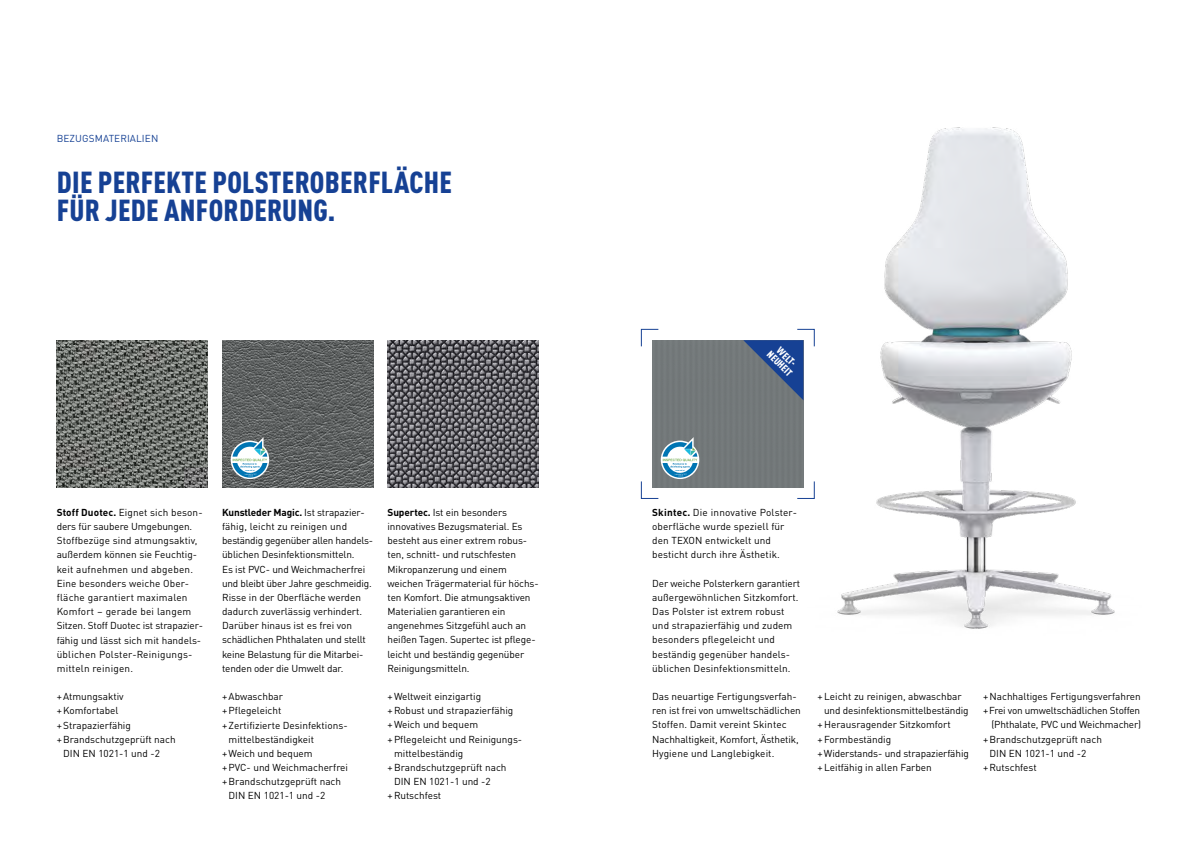
<style>
.page{position:relative;width:1191px;height:842px;background:#fff}
.page>*{position:absolute;margin:0;border:0;box-sizing:border-box;transform-origin:0 0}
.t1{font:900 condensed 30px/28.3px "DIN Pro";letter-spacing:.01em;color:#164194}
.t2{font:10px/14.2px "DIN Pro";color:#000}
.t3{font:10px "DIN Pro";letter-spacing:-.02em;color:#000}
.t4{font:10px "DIN Pro";letter-spacing:.01em;color:#164194}
.t5{font:900 condensed 10px/9.4px "DIN Pro";color:#fff;text-align:center}
.s1{font-weight:700}
</style>
<div class="page">
<img style="left:837px;top:127px;width:278px;height:502px">
<img style="left:57px;top:340px;width:151px;height:148px">
<img style="left:387px;top:340px;width:152px;height:148px">
<img style="left:222px;top:340px;width:151px;height:148px">
<svg style="left:231px;top:437px;width:38px;height:42px"></svg>
<svg style="left:640px;top:328px;width:175px;height:171px"></svg>
<p class="t4" style="left:57px;top:130px;width:103px">BEZUGSMATERIALIEN</p>
<h1 class="t1" style="left:57px;top:166px;width:397px">DIE PERFEKTE POLSTEROBERFLÄCHE<br>FÜR JEDE ANFORDERUNG.</h1>
<p class="t2" style="left:57px;top:505px;width:148px"><span class="s1">Stoff Duotec.</span> Eignet sich beson&shy;ders für saubere Umgebungen.<br>Stoffbezüge sind atmungsaktiv, außerdem können sie Feuchtig&shy;keit aufnehmen und abgeben.<br>Eine besonders weiche Ober&shy;fläche garantiert maximalen<br>Komfort – gerade bei langem<br>Sitzen. Stoff Duotec ist strapazier&shy;fähig und lässt sich mit handels&shy;üblichen Polster-Reinigungs&shy;mitteln reinigen.</p>
<p class="t2" style="left:57px;top:689px;width:68px">+ Atmungsaktiv</p>
<p class="t2" style="left:57px;top:703px;width:63px">+ Komfortabel</p>
<p class="t2" style="left:57px;top:717px;width:76px">+ Strapazierfähig</p>
<p class="t2" style="left:57px;top:731px;width:120px">+ Brandschutzgeprüft nach</p>
<p class="t2" style="left:63px;top:745px;width:98px">DIN EN 1021-1 und -2</p>
<p class="t2" style="left:222px;top:505px;width:151px"><span class="s1">Kunstleder Magic.</span> Ist strapazier&shy;fähig, leicht zu reinigen und beständig gegenüber allen handels&shy;üblichen Desinfektionsmitteln.<br>Es ist PVC- und Weichmacherfrei und bleibt über Jahre geschmeidig.<br>Risse in der Oberfläche werden dadurch zuverlässig verhindert.<br>Darüber hinaus ist es frei von schädlichen Phthalaten und stellt keine Belastung für die Mitarbei&shy;tenden oder die Umwelt dar.</p>
<p class="t2" style="left:222px;top:689px;width:62px">+ Abwaschbar</p>
<p class="t2" style="left:222px;top:703px;width:61px">+ Pflegeleicht</p>
<p class="t2" style="left:222px;top:717px;width:125px">+ Zertifizierte Desinfektions-</p>
<p class="t2" style="left:229px;top:731px;width:87px">mittelbeständigkeit</p>
<p class="t2" style="left:222px;top:745px;width:92px">+ Weich und bequem</p>
<p class="t2" style="left:222px;top:760px;width:127px">+ PVC- und Weichmacherfrei</p>
<p class="t2" style="left:222px;top:774px;width:120px">+ Brandschutzgeprüft nach</p>
<p class="t2" style="left:229px;top:788px;width:98px">DIN EN 1021-1 und -2</p>
<p class="t2" style="left:387px;top:504px;width:153px"><span class="s1">Supertec.</span> Ist ein besonders innovatives Bezugsmaterial. Es besteht aus einer extrem robus&shy;ten, schnitt- und rutschfesten<br>Mikropanzerung und einem weichen Trägermaterial für höchs&shy;ten Komfort. Die atmungsaktiven<br>Materialien garantieren ein angenehmes Sitzgefühl auch an heißen Tagen. Supertec ist pflege&shy;leicht und beständig gegenüber<br>Reinigungsmitteln.</p>
<p class="t2" style="left:387px;top:689px;width:95px">+ Weltweit einzigartig</p>
<p class="t2" style="left:387px;top:703px;width:127px">+ Robust und strapazierfähig</p>
<p class="t2" style="left:387px;top:717px;width:92px">+ Weich und bequem</p>
<p class="t2" style="left:387px;top:731px;width:135px">+ Pflegeleicht und Reinigungs-</p>
<p class="t2" style="left:394px;top:745px;width:71px">mittelbeständig</p>
<p class="t2" style="left:387px;top:760px;width:120px">+ Brandschutzgeprüft nach</p>
<p class="t2" style="left:394px;top:774px;width:98px">DIN EN 1021-1 und -2</p>
<p class="t2" style="left:387px;top:788px;width:55px">+ Rutschfest</p>
<p class="t5" style="left:779px;top:342px;width:33px;rotate:45deg">WELT-<br>NEUHEIT</p>
<p class="t2" style="left:652px;top:504px;width:145px"><span class="s1">Skintec.</span> Die innovative Polster&shy;oberfläche wurde speziell fü r den TEXON entwickelt und besticht durch ihre Ästhetik.</p>
<p class="t2" style="left:652px;top:575px;width:149px">Der weiche Polsterkern garantiert außergewöhnlichen Sitzkomfort.<br>Das Polster ist extrem robust und strapazierfähig und zudem besonders pflegeleicht und beständig gegenüber handels-<br>ü blichen Desinfektionsmitteln.</p>
<p class="t2" style="left:652px;top:689px;width:150px">Das neuartige Fertigungsverfah&shy;ren ist frei von umweltschädlichen Stoffen. Damit vereint Skintec Nachhaltigkeit, Komfort, Ästhetik, Hygiene und Langlebigkeit.</p>
<p class="t2" style="left:817px;top:689px;width:146px">+ Leicht zu reinigen, abwaschbar</p>
<p class="t2" style="left:824px;top:703px;width:146px">und desinfektionsmittelbeständig</p>
<p class="t2" style="left:817px;top:717px;width:135px">+ Herausragender Sitzkomfort</p>
<p class="t2" style="left:817px;top:731px;width:75px">+ Formbeständig</p>
<p class="t2" style="left:817px;top:745px;width:153px">+ Widerstands- und strapazierfähig</p>
<p class="t2" style="left:817px;top:759px;width:116px">+ Leitfähig in allen Farben</p>
<p class="t2" style="left:983px;top:689px;width:159px">+ Nachhaltiges Fertigungsverfahren</p>
<p class="t3" style="left:983px;top:703px;width:159px">+ Frei von umweltschädlichen Stoffen</p>
<p class="t2" style="left:991px;top:717px;width:151px">(Phthalate, PVC und Weichmacher)</p>
<p class="t2" style="left:983px;top:731px;width:120px">+ Brandschutzgeprüft nach</p>
<p class="t2" style="left:989px;top:745px;width:98px">DIN EN 1021-1 und -2</p>
<p class="t2" style="left:983px;top:759px;width:55px">+ Rutschfest</p>
</div>
